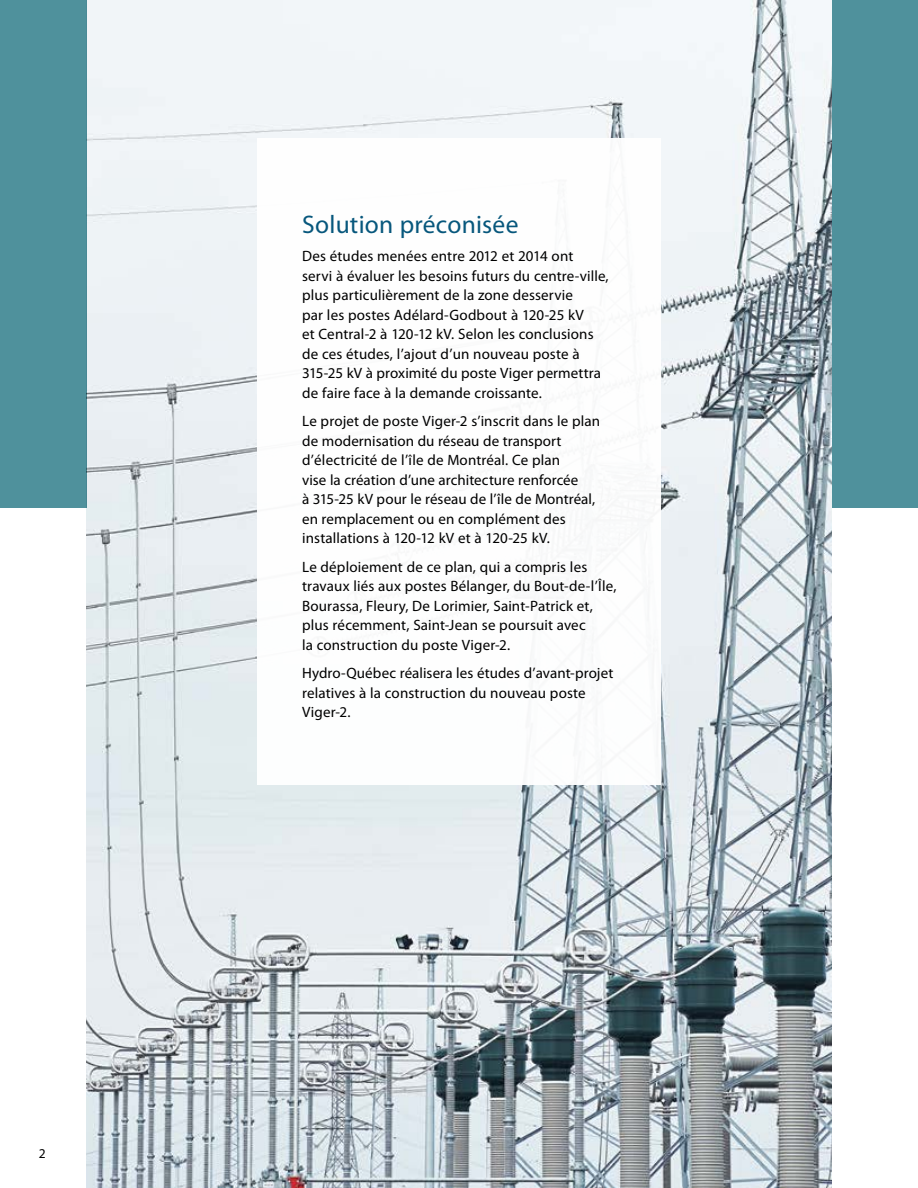
<style>
.page{position:relative;width:918px;height:1188px;background:#fff}
.page>*{position:absolute;margin:0;border:0;box-sizing:border-box;transform-origin:0 0}
.Titre_2__H2{font:25.5px "Myriad Pro";letter-spacing:.01em;color:#07577c}
.Texte__P{font:15px/19.5px "Myriad Pro";letter-spacing:.01em;color:#000}
.t1{font:13.5px "Myriad Pro";color:#000}
</style>
<div class="page">
<div style="left:797px;top:0;width:121px;height:508px;background:#4f919c"></div>
<img style="left:86px;top:0;width:746px;height:1188px">
<svg style="left:257px;top:138px;width:404px;height:647px"></svg>
<div style="left:0;top:0;width:86px;height:508px;background:#4f919c"></div>
<p class="t1" style="left:39px;top:1146px;width:8px">2</p>
<h2 class="Titre_2__H2" style="left:302px;top:210px;width:218px">Solution préconisée</h2>
<p class="Texte__P" style="left:302px;top:247px;width:308px">Des études menées entre 2012 et 2014 ont<br>servi à évaluer les besoins futurs du centre-ville, plus particulièrement de la zone desservie<br>par les postes Adélard-Godbout à 120-25 kV<br>et Central-2 à 120-12 kV. Selon les conclusions de ces études, l’ajout d’un nouveau poste à 315-25 kV à proximité du poste Viger permettra de faire face à la demande croissante.</p>
<p class="Texte__P" style="left:302px;top:412px;width:299px">Le projet de poste Viger-2 s’inscrit dans le plan de modernisation du réseau de transport d’électricité de l’île de Montréal. Ce plan<br>vise la création d’une architecture renforcée<br>à 315-25 kV pour le réseau de l’île de Montréal, en remplacement ou en complément des installations à 120-12 kV et à 120-25 kV.</p>
<p class="Texte__P" style="left:302px;top:557px;width:316px">Le déploiement de ce plan, qui a compris les travaux liés aux postes Bélanger, du Bout-de-l’Île, Bourassa, Fleury, De Lorimier, Saint-Patrick et, plus récemment, Saint-Jean se poursuit avec<br>la construction du poste Viger-2.</p>
<p class="Texte__P" style="left:302px;top:664px;width:313px">Hydro-Québec réalisera les études d’avant-projet relatives à la construction du nouveau poste<br>Viger-2.</p>
</div>
